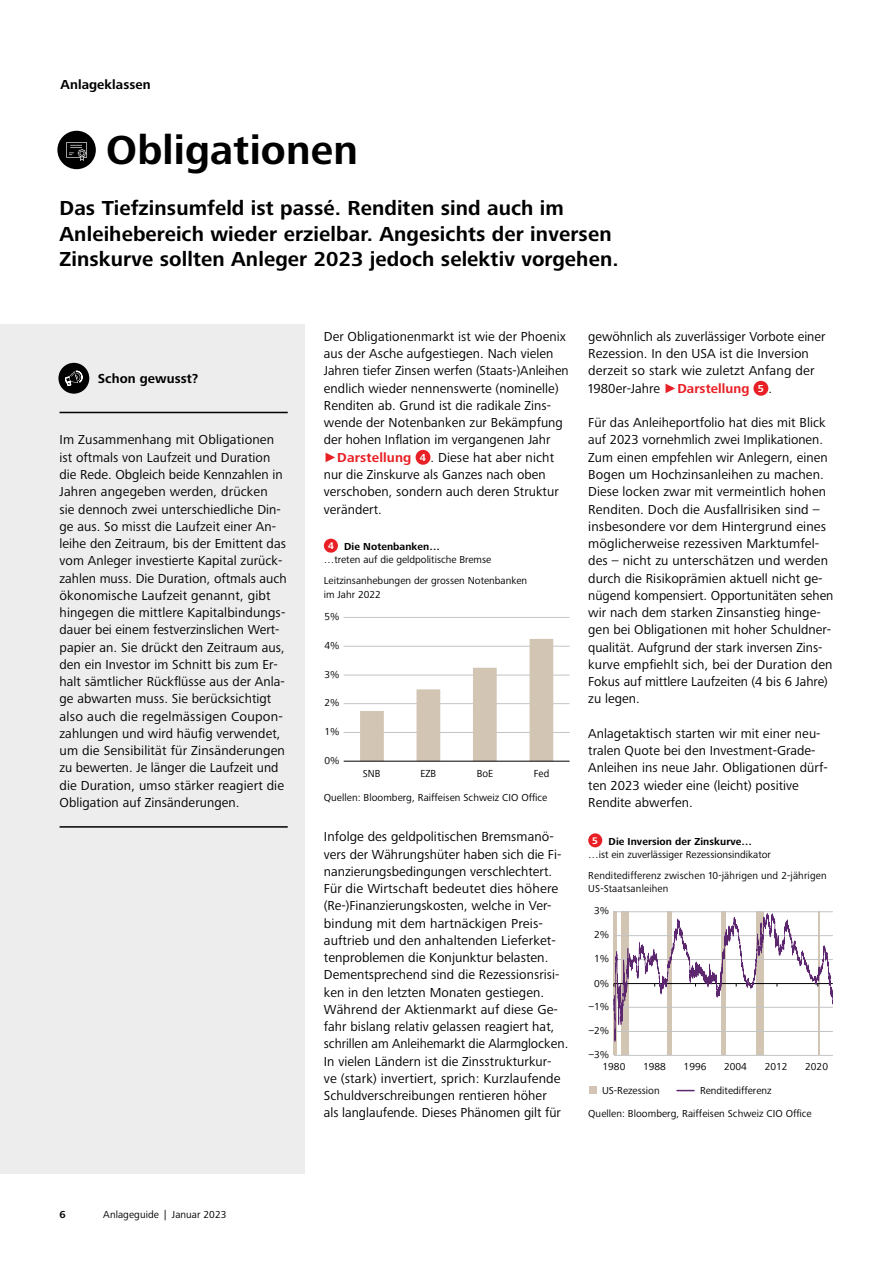
<style>
.page{position:relative;width:893px;height:1263px;background:#fff}
.page>*{position:absolute;margin:0;border:0;box-sizing:border-box;transform-origin:0 0}
.t1{font:700 42px "Frutiger Next LTW1 G";letter-spacing:.005em;color:#000}
.t2{font:700 21px/25.5px "Frutiger Next LTW1 G";letter-spacing:.005em;color:#000}
.t3{font:13.5px/17.2px "Frutiger Next LTW1 G";letter-spacing:.005em;color:#000}
.t4{font:700 13.5px "Frutiger Next LTW1 G";letter-spacing:.005em;color:#000}
.t5{font:10.5px/13.5px "Frutiger Next LTW1 G";letter-spacing:.005em;color:#000}
.t6{font:10.5px "Frutiger Next Com";color:#020202}
.t7{font:700 10.5px "Frutiger Next LTW1 G";color:#000}
.s1{font-family:"Arial";color:#e82025}
.s2{font-weight:700;color:#e82025}
.s3{font-weight:700;font-size:10.5px;color:#fff}
.s4{font-weight:700;font-size:9.9px;color:#fff}
.s5{font-weight:700}
</style>
<div class="page">
<div style="left:416px;top:450px;width:14px;height:15px;background:#e82025;border-radius:50%"></div>
<div style="left:753px;top:381px;width:15px;height:15px;background:#e82025;border-radius:50%"></div>
<div style="left:57px;top:131px;width:39px;height:38px;background:#000;border-radius:50%"></div>
<svg style="left:66px;top:142px;width:21px;height:19px"></svg>
<div style="left:588px;top:833px;width:14px;height:14px;background:#e82025;border-radius:50%"></div>
<svg style="left:677px;top:1090px;width:17px;height:1px"></svg>
<hr style="left:614px;top:911px;width:3px;height:144px;background:#d2c5b4">
<div style="left:622px;top:911px;width:7px;height:144px;background:#d2c5b4"></div>
<hr style="left:667px;top:911px;width:4px;height:144px;background:#d2c5b4">
<hr style="left:722px;top:911px;width:4px;height:144px;background:#d2c5b4">
<div style="left:756px;top:911px;width:8px;height:144px;background:#d2c5b4"></div>
<hr style="left:818px;top:911px;width:2px;height:144px;background:#d2c5b4">
<hr style="left:614px;top:1055px;width:219px;height:1px;background:#c3c4c6">
<hr style="left:614px;top:911px;width:219px;height:1px;background:#c3c4c6">
<svg style="left:614px;top:913px;width:219px;height:129px"></svg>
<div style="left:589px;top:1086px;width:8px;height:8px;background:#d2c5b4"></div>
<div style="left:324px;top:539px;width:14px;height:14px;background:#e82025;border-radius:50%"></div>
<hr style="left:344px;top:732px;width:226px;height:1px;background:#c3c4c6">
<hr style="left:344px;top:703px;width:226px;height:1px;background:#c3c4c6">
<hr style="left:344px;top:675px;width:226px;height:1px;background:#c3c4c6">
<hr style="left:344px;top:646px;width:226px;height:1px;background:#c3c4c6">
<hr style="left:344px;top:617px;width:226px;height:1px;background:#c3c4c6">
<svg style="left:360px;top:639px;width:193px;height:122px"></svg>
<hr style="left:344px;top:761px;width:225px;height:1px;background:#000">
<div style="left:0;top:324px;width:305px;height:850px;background:#ededed"></div>
<div style="left:58px;top:363px;width:31px;height:31px;background:#000;border-radius:50%"></div>
<svg style="left:65px;top:371px;width:17px;height:15px"></svg>
<hr style="left:60px;top:412px;width:228px;height:1px;background:#000">
<hr style="left:60px;top:826px;width:228px;height:2px;background:#000">
<p class="t4" style="left:61px;top:77px;width:92px">Anlageklassen</p>
<h1 class="t1" style="left:106px;top:126px;width:253px">Obligationen</h1>
<h2 class="t2" style="left:60px;top:196px;width:560px">Das Tiefzinsumfeld ist passé. Renditen sind auch im<br>Anleihebereich wieder erzielbar. Angesichts der inversen<br>Zinskurve sollten Anleger 2023 jedoch selektiv vorgehen.</h2>
<p class="t4" style="left:98px;top:371px;width:102px">Schon gewusst?</p>
<p class="t3" style="left:60px;top:432px;width:229px">Im Zusammenhang mit Obligationen ist oftmals von Laufzeit und Duration die Rede. Obgleich beide Kennzahlen in Jahren angegeben werden, drücken<br>sie dennoch zwei unterschiedliche Din&shy;ge aus. So misst die Laufzeit einer An&shy;leihe den Zeitraum, bis der Emittent das vom Anleger investierte Kapital zurück&shy;zahlen muss. Die Duration, oftmals auch ökonomische Laufzeit genannt, gibt hingegen die mittlere Kapitalbindungs&shy;dauer bei einem festverzinslichen Wert&shy;papier an. Sie drückt den Zeitraum aus, den ein Investor im Schnitt bis zum Er&shy;halt sämtlicher Rückflüsse aus der Anla&shy;ge abwarten muss. Sie berücksichtigt also auch die regelmässigen Coupon&shy;zahlungen und wird häufig verwendet, um die Sensibilität für Zinsänderungen zu bewerten. Je länger die Laufzeit und die Duration, umso stärker reagiert die Obligation auf Zinsänderungen.</p>
<p class="t7" style="left:60px;top:1209px;width:8px">6</p>
<p class="t5" style="left:103px;top:1208px;width:125px">Anlageguide | Januar 2023</p>
<p class="t3" style="left:324px;top:328px;width:246px">Der Obligationenmarkt ist wie der Phoenix aus der Asche aufgestiegen. Nach vielen Jahren tiefer Zinsen werfen (Staats-)Anleihen endlich wieder nennenswerte (nominelle)<br>Renditen ab. Grund ist die radikale Zins&shy;wende der Notenbanken zur Bekämpfung der hohen Inflation im vergangenen Jahr <span class="s1">►</span><span class="s2">Darstellung</span> <span class="s3">4</span> . Diese hat aber nicht nur die Zinskurve als Ganzes nach oben verschoben, sondern auch deren Struktur verändert.</p>
<p class="t5" style="left:324px;top:540px;width:169px;text-indent:4px"><span class="s4">4</span> <span class="s5">Die Notenbanken…<br></span>…treten auf die geldpolitische Bremse</p>
<p class="t5" style="left:324px;top:574px;width:205px">Leitzinsanhebungen der grossen Notenbanken im Jahr 2022</p>
<p class="t6" style="left:324px;top:611px;width:17px">5%</p>
<p class="t6" style="left:324px;top:639px;width:17px">4%</p>
<p class="t6" style="left:324px;top:668px;width:17px">3%</p>
<p class="t6" style="left:324px;top:697px;width:17px">2%</p>
<p class="t6" style="left:324px;top:725px;width:17px">1%</p>
<p class="t6" style="left:324px;top:754px;width:17px">0%</p>
<p class="t6" style="left:363px;top:767px;width:19px">SNB</p>
<p class="t6" style="left:420px;top:767px;width:17px">EZB</p>
<p class="t6" style="left:477px;top:767px;width:18px">BoE</p>
<p class="t6" style="left:534px;top:767px;width:17px">Fed</p>
<p class="t5" style="left:324px;top:791px;width:225px">Quellen: Bloomberg, Raiffeisen Schweiz CIO Office</p>
<p class="t3" style="left:324px;top:828px;width:246px">Infolge des geldpolitischen Bremsmanö&shy;vers der Währungshüter haben sich die Fi&shy;nanzierungsbedingungen verschlechtert.<br>Für die Wirtschaft bedeutet dies höhere (Re-)Finanzierungskosten, welche in Ver&shy;bindung mit dem hartnäckigen Preis&shy;auftrieb und den anhaltenden Lieferket&shy;tenproblemen die Konjunktur belasten.<br>Dementsprechend sind die Rezessionsrisi&shy;ken in den letzten Monaten gestiegen.<br>Während der Aktienmarkt auf diese Ge&shy;fahr bislang relativ gelassen reagiert hat, schrillen am Anleihemarkt die Alarmglocken.<br>In vielen Ländern ist die Zinsstrukturkur-<br>ve (stark) invertiert, sprich: Kurzlaufende Schuldverschreibungen rentieren höher<br>als langlaufende. Dieses Phänomen gilt für</p>
<p class="t3" style="left:588px;top:328px;width:239px">gewöhnlich als zuverlässiger Vorbote einer Rezession. In den USA ist die Inversion derzeit so stark wie zuletzt Anfang der 1980er-Jahre <span class="s1">►</span><span class="s2">Darstellung</span> <span class="s3">5</span> .</p>
<p class="t3" style="left:588px;top:414px;width:247px">Für das Anleiheportfolio hat dies mit Blick auf 2023 vornehmlich zwei Implikationen.<br>Zum einen empfehlen wir Anlegern, einen Bogen um Hochzinsanleihen zu machen.<br>Diese locken zwar mit vermeintlich hohen Renditen. Doch die Ausfallrisiken sind – insbesondere vor dem Hintergrund eines möglicherweise rezessiven Marktumfel&shy;des – nicht zu unterschätzen und werden durch die Risikoprämien aktuell nicht ge&shy;nügend kompensiert. Opportunitäten sehen wir nach dem starken Zinsanstieg hinge&shy;gen bei Obligationen mit hoher Schuldner&shy;qualität. Aufgrund der stark inversen Zins&shy;kurve empfiehlt sich, bei der Duration den Fokus auf mittlere Laufzeiten (4 bis 6 Jahre) zu legen.</p>
<p class="t3" style="left:588px;top:725px;width:241px">Anlagetaktisch starten wir mit einer neu&shy;tralen Quote bei den Investment-Grade-- Anleihen ins neue Jahr. Obligationen dürf&shy;ten 2023 wieder eine (leicht) positive Rendite abwerfen.</p>
<p class="t5" style="left:588px;top:835px;width:184px;text-indent:4px"><span class="s4">5</span> <span class="s5">Die Inversion der Zinskurve… </span>…ist ein zuverlässiger Rezessionsindikator</p>
<p class="t5" style="left:588px;top:869px;width:240px">Renditedifferenz zwischen 10-jährigen und 2-jährigen<br>US-Staatsanleihen</p>
<p class="t6" style="left:594px;top:904px;width:17px">3%</p>
<p class="t6" style="left:594px;top:928px;width:17px">2%</p>
<p class="t6" style="left:594px;top:952px;width:17px">1%</p>
<p class="t6" style="left:594px;top:977px;width:17px">0%</p>
<p class="t6" style="left:589px;top:1001px;width:22px">–1%</p>
<p class="t6" style="left:589px;top:1025px;width:22px">–2%</p>
<p class="t6" style="left:589px;top:1049px;width:22px">–3%</p>
<p class="t6" style="left:603px;top:1060px;width:24px">1980</p>
<p class="t6" style="left:643px;top:1060px;width:24px">1988</p>
<p class="t6" style="left:684px;top:1060px;width:24px">1996</p>
<p class="t6" style="left:724px;top:1060px;width:24px">2004</p>
<p class="t6" style="left:765px;top:1060px;width:24px">2012</p>
<p class="t6" style="left:805px;top:1060px;width:24px">2020</p>
<p class="t5" style="left:588px;top:1079px;width:225px;line-height:23px;text-indent:14px">US-Rezession<br>Quellen: Bloomberg, Raiffeisen Schweiz CIO Office</p>
<p class="t5" style="left:700px;top:1084px;width:73px">Renditedifferenz</p>
</div>
